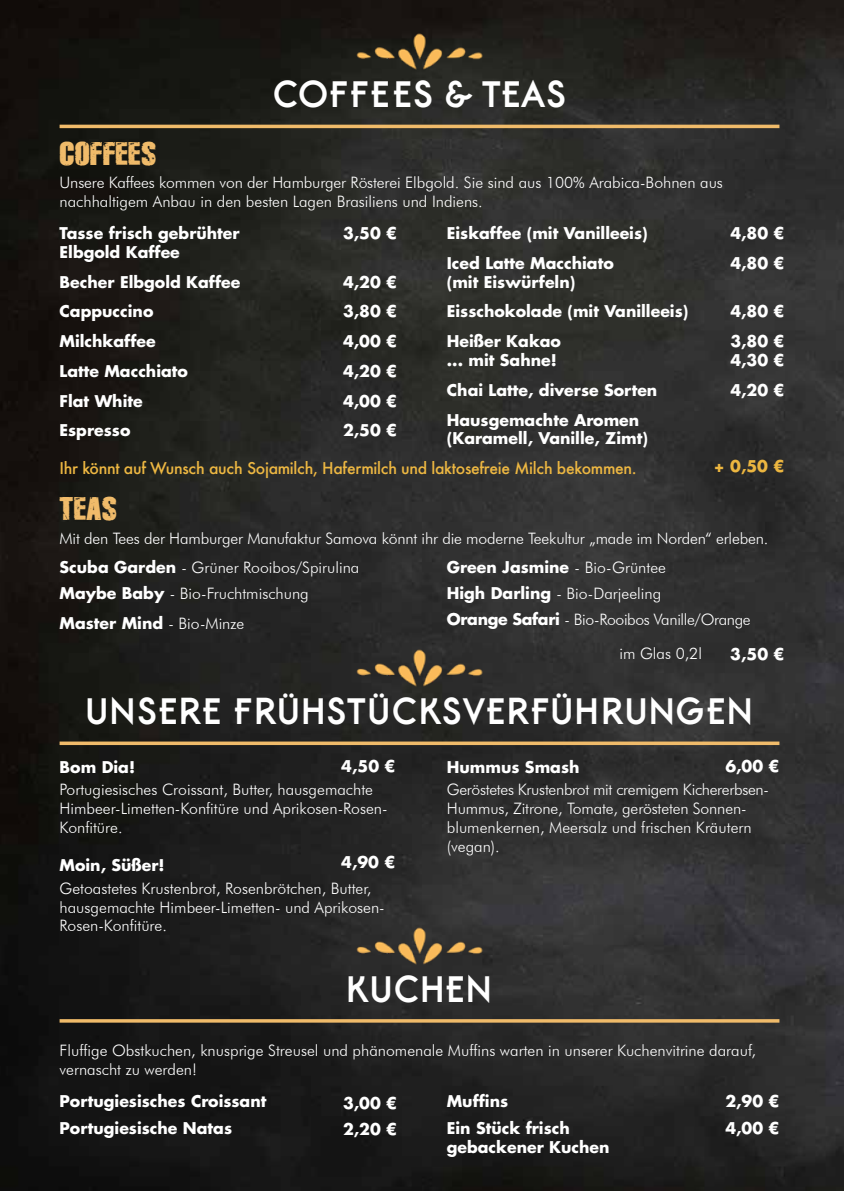
<style>
.page{position:relative;width:844px;height:1191px;background:#fff}
.page>*{position:absolute;margin:0;border:0;box-sizing:border-box;transform-origin:0 0}
.t1{font:700 35px "Belgrad";letter-spacing:-.015em;color:#fff}
.t2{font:32.38px "Disintegration";color:#f0bb6a}
.t3{font:300 15.75px/18.9px "Futura BT";color:#fff}
.t4{font:700 15.75px/29.8px "Futura";color:#fff}
.t5{font:500 15.75px "Futura";letter-spacing:-.02em;color:#edb742}
.t6{font:300 15.75px/26.2px "Futura BT";letter-spacing:-.02em;color:#fff}
.t7{font:700 15.75px "Futura";color:#ecb640}
.s1{font-family:"Futura";font-weight:700}
.s2{font-family:"Futura BT";font-weight:300}
</style>
<div class="page">
<img style="left:0;top:0;width:843px;height:1191px">
<img style="left:348px;top:646px;width:142px;height:43px">
<img style="left:348px;top:924px;width:142px;height:43px">
<svg style="left:60px;top:741px;width:719px;height:4px;background:#d4a660"></svg>
<hr style="left:60px;top:1019px;width:719px;height:3px;background:#f0bb6a">
<img style="left:348px;top:30px;width:142px;height:43px">
<hr style="left:60px;top:125px;width:719px;height:3px;background:#f0bb6a">
<h2 class="t2" style="left:60px;top:133px;width:98px">COFFEES</h2>
<h1 class="t1" style="left:274px;top:77px;width:296px">COFFEES &amp; TEAS</h1>
<p class="t3" style="left:60px;top:173px;width:664px">Unsere Kaffees kommen von der Hamburger Rösterei Elbgold. Sie sind aus 100% Arabica-Bohnen aus nachhaltigem Anbau in den besten Lagen Brasiliens und Indiens.</p>
<p class="t4" style="left:60px;top:223px;width:181px;line-height:18.9px">Tasse frisch gebrühter<br>Elbgold Kaffee</p>
<p class="t4" style="left:60px;top:266px;width:182px">Becher Elbgold Kaffee<br>Cappuccino<br>Milchkaffee<br>Latte Macchiato<br>Flat White<br>Espresso</p>
<p class="t4" style="left:343px;top:218px;width:56px">3,50 €</p>
<p class="t4" style="left:343px;top:266px;width:56px;text-align:justify">4,20 € 3,80 € 4,00 € 4,20 € 4,00 € 2,50 €</p>
<p class="t4" style="left:446px;top:218px;width:202px">Eiskaffee (mit Vanilleeis)<br>Iced Latte Macchiato</p>
<p class="t4" style="left:446px;top:266px;width:243px">(mit Eiswürfeln)<br>Eisschokolade (mit Vanilleeis)<br>Heißer Kakao</p>
<p class="t4" style="left:446px;top:345px;width:212px">... mit Sahne!<br>Chai Latte, diverse Sorten<br>Hausgemachte Aromen</p>
<p class="t4" style="left:446px;top:423px;width:202px">(Karamell, Vanille, Zimt)</p>
<p class="t4" style="left:730px;top:218px;width:56px">4,80 €<br>4,80 €</p>
<p class="t4" style="left:730px;top:296px;width:56px">4,80 €<br>3,80 €</p>
<p class="t4" style="left:730px;top:345px;width:56px">4,30 €<br>4,20 €</p>
<p class="t5" style="left:60px;top:457px;width:578px">Ihr könnt auf Wunsch auch Sojamilch, Hafermilch und laktosefreie Milch bekommen.</p>
<p class="t7" style="left:713px;top:456px;width:72px">+ 0,50 €</p>
<h2 class="t2" style="left:60px;top:488px;width:59px">TEAS</h2>
<p class="t3" style="left:60px;top:529px;width:710px">Mit den Tees der Hamburger Manufaktur Samova könnt ihr die moderne Teekultur „made im Norden“ erleben.</p>
<p class="t3" style="left:60px;top:553px;width:301px;line-height:26.2px"><span class="s1">Scuba Garden</span> - Grüner Rooibos/Spirulina<br><span class="s1">Maybe Baby</span> - Bio-Fruchtmischung</p>
<p class="t4" style="left:60px;top:607px;width:186px">Master Mind <span class="s2">- Bio-Minze</span></p>
<p class="t4" style="left:446px;top:551px;width:221px">Green Jasmine <span class="s2">- Bio-Grüntee</span></p>
<p class="t6" style="left:446px;top:580px;width:305px"><span class="s1">High Darling</span> - Bio-Darjeeling<br><span class="s1">Orange Safari</span> - Bio-Rooibos Vanille/Orange</p>
<p class="t3" style="left:619px;top:644px;width:84px">im Glas 0,2l</p>
<p class="t4" style="left:730px;top:638px;width:56px">3,50 €</p>
<h1 class="t1" style="left:88px;top:694px;width:669px">UNSERE FRÜHSTÜCKSVERFÜHRUNGEN</h1>
<p class="t4" style="left:60px;top:751px;width:77px">Bom Dia!</p>
<p class="t3" style="left:60px;top:780px;width:329px">Portugiesisches Croissant, Butter, hausgemachte<br>Himbeer-Limetten-Konfitüre und Aprikosen-Rosen-<br>Konfitüre.</p>
<p class="t4" style="left:60px;top:850px;width:107px">Moin, Süßer!</p>
<p class="t3" style="left:60px;top:878px;width:326px">Getoastetes Krustenbrot, Rosenbrötchen, Butter, hausgemachte Himbeer-Limetten- und Aprikosen-<br>Rosen-Konfitüre.</p>
<p class="t4" style="left:341px;top:751px;width:56px">4,50 €</p>
<p class="t4" style="left:341px;top:847px;width:56px">4,90 €</p>
<p class="t4" style="left:446px;top:751px;width:134px">Hummus Smash</p>
<p class="t3" style="left:446px;top:780px;width:323px">Geröstetes Krustenbrot mit cremigem Kichererbsen-Hummus, Zitrone, Tomate, gerösteten Sonnen&shy;blumenkernen, Meersalz und frischen Kräutern (vegan).</p>
<p class="t4" style="left:725px;top:751px;width:56px">6,00 €</p>
<h1 class="t1" style="left:349px;top:971px;width:148px">KUCHEN</h1>
<p class="t3" style="left:60px;top:1040px;width:697px">Fluffige Obstkuchen, knusprige Streusel und phänomenale Muffins warten in unserer Kuchenvitrine darauf, vernascht zu werden!</p>
<p class="t4" style="left:60px;top:1088px;width:208px;line-height:26.2px">Portugiesisches Croissant<br>Portugiesische Natas</p>
<p class="t4" style="left:343px;top:1089px;width:56px;line-height:26.2px">3,00 €<br>2,20 €</p>
<p class="t4" style="left:446px;top:1088px;width:124px;line-height:26.2px">Muffins<br>Ein Stück frisch</p>
<p class="t4" style="left:446px;top:1132px;width:164px">gebackener Kuchen</p>
<p class="t4" style="left:725px;top:1088px;width:56px;line-height:26.2px">2,90 €<br>4,00 €</p>
</div>
